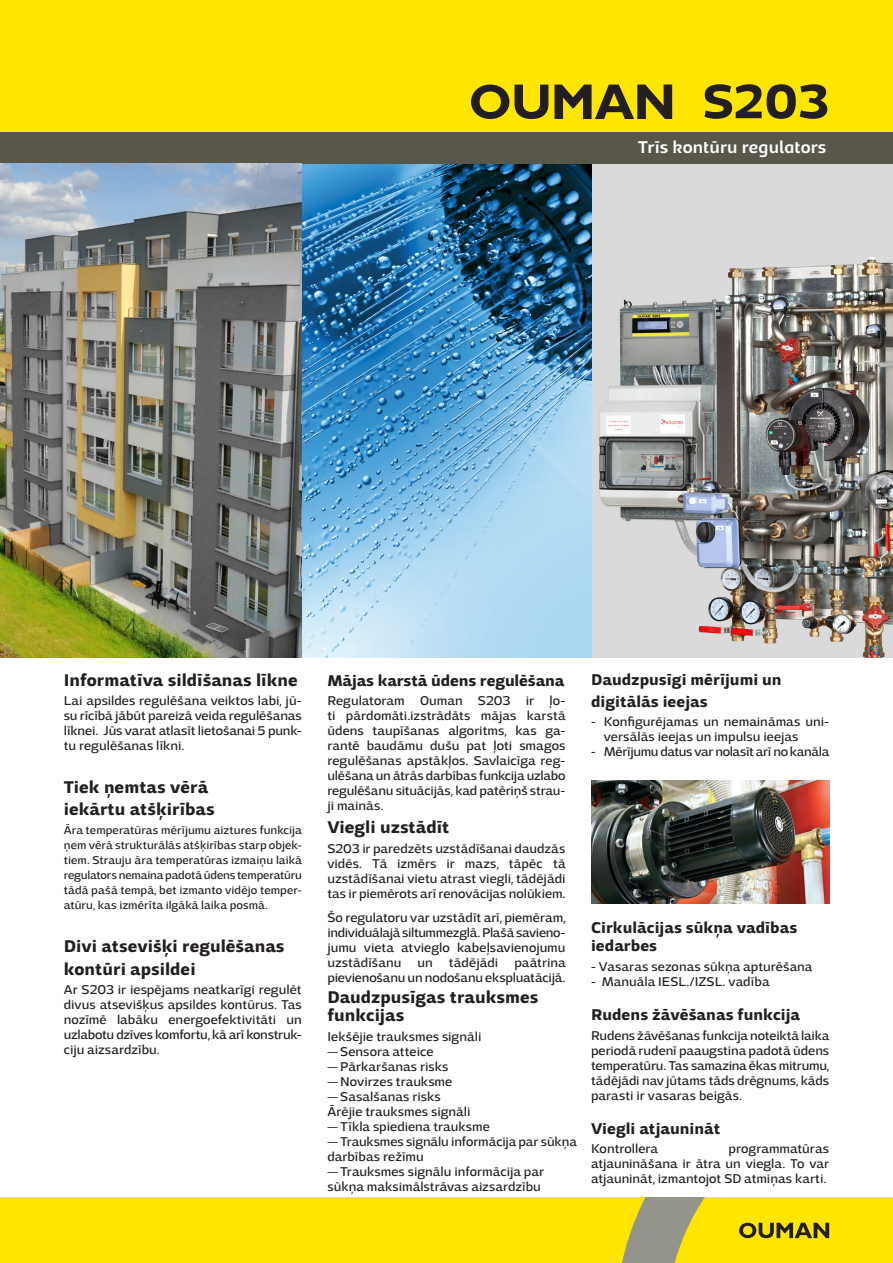
<style>
.page{position:relative;width:893px;height:1263px;background:#fff}
.page>*{position:absolute;margin:0;border:0;box-sizing:border-box;transform-origin:0 0}
.Alaotsikko_16_pt{font:700 51px "Adria Grotesk";color:#231f20}
.Väliotsikko_12_pt{font:700 18px/18px "Adria Grotesk";color:#231f20}
.Kannen_palkkitekstit{font:italic 18px "Adria Grotesk Medium Upright";color:#fff}
.Väliotsikko_12_pt-2{font:700 16.5px/18px "Adria Grotesk";color:#231f20}
.Leipäteksti_9_pt{font:13.5px/15px "Adria Grotesk";letter-spacing:-.005em;color:#231f20;text-align:justify}
.Leipäteksti_9_pt-2{font:13.5px "Adria Grotesk";letter-spacing:-.025em;color:#231f20}
.Leipäteksti_9_pt-3{font:12px/15px "Adria Grotesk";color:#231f20;text-align:justify}
.s1{font-family:"Univers LT Std"}
</style>
<div class="page">
<img style="left:591px;top:163px;width:302px;height:495px">
<img style="left:302px;top:163px;width:289px;height:495px">
<div style="left:0;top:132px;width:893px;height:31px;background:#58574a"></div>
<div style="left:0;top:0;width:893px;height:132px;background:#ffe601"></div>
<img style="left:591px;top:780px;width:238px;height:123px">
<svg style="left:471px;top:85px;width:77px;height:34px"></svg>
<svg style="left:554px;top:85px;width:118px;height:34px"></svg>
<div style="left:0;top:1197px;width:893px;height:66px;background:#ffe601"></div>
<svg style="left:622px;top:1197px;width:208px;height:66px"></svg>
<img style="left:0;top:163px;width:302px;height:495px">
<p class="Alaotsikko_16_pt" style="left:702px;top:72px;width:128px">S203</p>
<p class="Kannen_palkkitekstit" style="left:638px;top:137px;width:190px">Trīs kontūru regulators</p>
<p class="Väliotsikko_12_pt" style="left:64px;top:671px;width:235px">Informatīva sildīšanas līkne</p>
<p class="Leipäteksti_9_pt" style="left:64px;top:693px;width:240px">Lai apsildes regulēšana veiktos labi, jū&shy;su rīcībā jābūt pareizā veida regulēšanas līknei. Jūs varat atlasīt lietošanai 5 punk&shy;tu regulēšanas līkni.</p>
<p class="Väliotsikko_12_pt" style="left:64px;top:778px;width:146px">Tiek ņemtas vērā</p>
<p class="Väliotsikko_12_pt" style="left:64px;top:801px;width:152px">iekārtu atšķirības</p>
<p class="Leipäteksti_9_pt-3" style="left:64px;top:823px;width:240px">Āra temperatūras mērījumu aiztures funkcija ņem vērā strukturālās atšķirības starp objek&shy;tiem. Strauju āra temperatūras izmaiņu laikā regulators nemaina padotā ūdens temperatūru tādā pašā tempā, bet izmanto vidējo temper&shy;atūru, kas izmērīta ilgākā laika posmā.</p>
<p class="Väliotsikko_12_pt" style="left:64px;top:938px;width:222px">Divi atsevišķi regulēšanas</p>
<p class="Väliotsikko_12_pt" style="left:64px;top:960px;width:133px">kontūri apsildei</p>
<p class="Leipäteksti_9_pt" style="left:64px;top:982px;width:240px">Ar S203 ir iespējams neatkarīgi regulēt divus atsevišķus apsildes kontūrus. Tas nozīmē labāku energoefektivitāti un uzlabotu dzīves komfortu, kā arī konstruk&shy;ciju aizsardzību.</p>
<p class="Väliotsikko_12_pt-2" style="left:327px;top:672px;width:238px">Mājas karstā ūdens regulēšana</p>
<p class="Leipäteksti_9_pt" style="left:327px;top:693px;width:240px">Regulatoram Ouman S203 ir ļo&shy;ti pārdomāti.izstrādāts mājas karstā ūdens taupīšanas algoritms, kas ga&shy;rantē baudāmu dušu pat ļoti smagos regulēšanas apstākļos. Savlaicīga reg&shy;ulēšana un ātrās darbības funkcija uzlabo regulēšanu situācijās, kad patēriņš strau&shy;ji mainās.</p>
<p class="Väliotsikko_12_pt" style="left:327px;top:819px;width:124px">Viegli uzstādīt</p>
<p class="Leipäteksti_9_pt" style="left:327px;top:841px;width:240px">S203 ir paredzēts uzstādīšanai daudzās vidēs. Tā izmērs ir mazs, tāpēc tā uzstādīšanai vietu atrast viegli, tādējādi tas ir piemērots arī renovācijas nolūkiem.</p>
<p class="Leipäteksti_9_pt" style="left:327px;top:910px;width:240px">Šo regulatoru var uzstādīt arī, piemēram, individuālajā siltummezglā. Plašā savieno&shy;jumu vieta atvieglo kabeļsavienojumu uzstādīšanu un tādējādi paātrina pievienošanu un nodošanu ekspluatācijā.</p>
<p class="Väliotsikko_12_pt" style="left:327px;top:989px;width:212px">Daudzpusīgas trauksmes funkcijas</p>
<p class="Leipäteksti_9_pt" style="left:327px;top:1029px;width:156px">Iekšējie trauksmes signāli</p>
<p class="Leipäteksti_9_pt" style="left:327px;top:1044px;width:108px">— Sensora atteice</p>
<p class="Leipäteksti_9_pt" style="left:327px;top:1059px;width:123px">—Pārkaršanas risks</p>
<p class="Leipäteksti_9_pt" style="left:327px;top:1074px;width:127px">—Novirzes trauksme</p>
<p class="Leipäteksti_9_pt" style="left:327px;top:1089px;width:115px">—Sasalšanas risks</p>
<p class="Leipäteksti_9_pt" style="left:327px;top:1104px;width:145px">Ārējie trauksmes signāli</p>
<p class="Leipäteksti_9_pt" style="left:327px;top:1119px;width:164px">— Tīkla spiediena trauksme</p>
<p class="Leipäteksti_9_pt" style="left:327px;top:1134px;width:251px">— Trauksmes signālu informācija par sūkņa darbības režīmu</p>
<p class="Leipäteksti_9_pt" style="left:327px;top:1164px;width:218px">— Trauksmes signālu informācija par sūkņa maksimālstrāvas aizsardzību</p>
<p class="Väliotsikko_12_pt-2" style="left:591px;top:671px;width:192px">Daudzpusīgi mērījumi un</p>
<p class="Väliotsikko_12_pt-2" style="left:591px;top:693px;width:118px">digitālās ieejas</p>
<p class="Leipäteksti_9_pt" style="left:604px;top:715px;width:227px;text-indent:-13px"><span class="s1">-</span> Konfigurējamas un nemaināmas uni&shy;versālās ieejas un impulsu ieejas</p>
<p class="Leipäteksti_9_pt-2" style="left:591px;top:744px;width:240px"><span class="s1">-</span> Mērījumu datus var nolasīt arī no kanāla</p>
<p class="Väliotsikko_12_pt-2" style="left:591px;top:919px;width:208px">Cirkulācijas sūkņa vadības iedarbes</p>
<p class="Leipäteksti_9_pt" style="left:591px;top:959px;width:223px">- Vasaras sezonas sūkņa apturēšana</p>
<p class="Leipäteksti_9_pt" style="left:591px;top:974px;width:180px">- Manuāla IESL./IZSL. vadība</p>
<p class="Väliotsikko_12_pt-2" style="left:591px;top:1006px;width:211px">Rudens žāvēšanas funkcija</p>
<p class="Leipäteksti_9_pt" style="left:591px;top:1028px;width:240px">Rudens žāvēšanas funkcija noteiktā laika periodā rudenī paaugstina padotā ūdens temperatūru. Tas samazina ēkas mitrumu, tādējādi nav jūtams tāds drēgnums, kāds parasti ir vasaras beigās.</p>
<p class="Väliotsikko_12_pt-2" style="left:591px;top:1120px;width:131px">Viegli atjaunināt</p>
<p class="Leipäteksti_9_pt" style="left:591px;top:1141px;width:69px">Kontrollera</p>
<p class="Leipäteksti_9_pt" style="left:591px;top:1141px;width:240px;text-indent:137px">programmatūras atjaunināšana ir ātra un viegla. To var atjaunināt, izmantojot SD atmiņas karti.</p>
</div>
